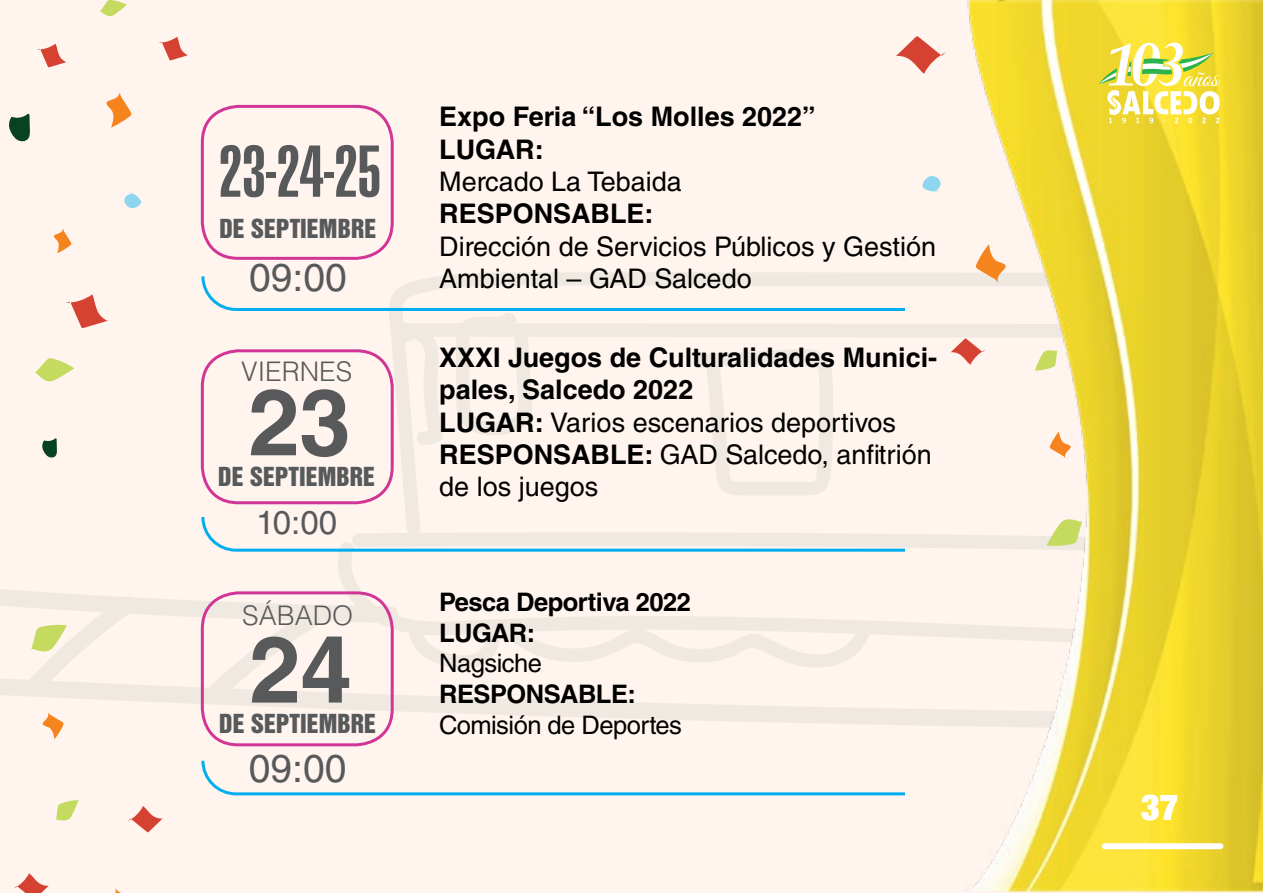
<style>
.page{position:relative;width:1263px;height:893px;background:#fff4ee}
.page>*{position:absolute;margin:0;border:0;box-sizing:border-box;transform-origin:0 0}
.t1{font:700 93px "Helvetica LT";color:#58595b}
.t2{font:72px "Helvetica LT Std Ultra Comp";color:#58595b}
.t3{font:39px "Helvetica LT Std";color:#58595b}
.t4{font:900 condensed 36px "Helvetica Neue LT Std";color:#fff}
.t5{font:33px "Helvetica LT Std";color:#58595b}
.t6{font:700 27px/32.4px "Helvetica LT Std";color:#000}
.t7{font:27px "Helvetica LT Std";color:#000}
.t8{font:300 27px "Helvetica LT Std";color:#58595b}
.t9{font:700 25.5px/30.6px "Helvetica LT Std";letter-spacing:-.02em;color:#000}
.t10{font:25.5px "Helvetica LT Std";letter-spacing:-.02em;color:#000}
.t11{font:24px "Helvetica Inserat LT Std";color:#58595b}
.s1{font-weight:400}
</style>
<div class="page">
<svg style="left:407px;top:617px;width:345px;height:52px"></svg>
<svg style="left:200px;top:695px;width:552px;height:38px"></svg>
<svg style="left:65px;top:294px;width:43px;height:34px"></svg>
<svg style="left:37px;top:44px;width:29px;height:23px"></svg>
<svg style="left:158px;top:37px;width:30px;height:23px"></svg>
<svg style="left:54px;top:228px;width:18px;height:25px"></svg>
<svg style="left:106px;top:92px;width:26px;height:36px"></svg>
<svg style="left:35px;top:358px;width:39px;height:24px"></svg>
<svg style="left:100px;top:0;width:27px;height:17px"></svg>
<svg style="left:9px;top:114px;width:21px;height:28px"></svg>
<svg style="left:42px;top:438px;width:15px;height:20px"></svg>
<svg style="left:124px;top:192px;width:17px;height:16px"></svg>
<svg style="left:14px;top:873px;width:35px;height:20px"></svg>
<svg style="left:128px;top:806px;width:35px;height:26px"></svg>
<svg style="left:42px;top:712px;width:22px;height:27px"></svg>
<svg style="left:115px;top:888px;width:6px;height:5px"></svg>
<svg style="left:0;top:579px;width:401px;height:125px"></svg>
<svg style="left:56px;top:800px;width:23px;height:21px"></svg>
<img style="left:752px;top:0;width:511px;height:893px">
<svg style="left:1098px;top:42px;width:122px;height:81px;background:#ece371"></svg>
<div style="left:1105px;top:843px;width:115px;height:6px;background:#fff"></div>
<div style="left:201px;top:105px;width:193px;height:155px;border:3px solid #d13697;border-radius:36px"></div>
<div style="left:201px;top:591px;width:193px;height:155px;border:3px solid #d13697;border-radius:36px"></div>
<svg style="left:201px;top:244px;width:1062px;height:254px"></svg>
<svg style="left:201px;top:517px;width:1062px;height:48px"></svg>
<svg style="left:201px;top:761px;width:704px;height:34px"></svg>
<p class="t6" style="left:439px;top:100px;width:378px">Expo Feria “Los Molles 2022”<br>LUGAR:</p>
<p class="t7" style="left:439px;top:166px;width:244px">Mercado La Tebaida</p>
<p class="t6" style="left:439px;top:197px;width:216px">RESPONSABLE:</p>
<p class="t7" style="left:439px;top:231px;width:498px">Dirección de Servicios Públicos y Gestión</p>
<h2 class="t2" style="left:219px;top:130px;width:164px">23-24-25</h2>
<p class="t11" style="left:220px;top:215px;width:158px">DE SEPTIEMBRE</p>
<h3 class="t3" style="left:249px;top:254px;width:99px">09:00</h3>
<p class="t7" style="left:439px;top:263px;width:314px">Ambiental – GAD Salcedo</p>
<p class="t8" style="left:241px;top:354px;width:112px">VIERNES</p>
<h1 class="t1" style="left:248px;top:366px;width:104px">23</h1>
<p class="t11" style="left:218px;top:462px;width:158px">DE SEPTIEMBRE</p>
<p class="t5" style="left:256px;top:504px;width:82px">10:00</p>
<p class="t8" style="left:242px;top:598px;width:113px">SÁBADO</p>
<h1 class="t1" style="left:249px;top:613px;width:104px">24</h1>
<p class="t11" style="left:219px;top:709px;width:158px">DE SEPTIEMBRE</p>
<h3 class="t3" style="left:249px;top:746px;width:99px">09:00</h3>
<p class="t6" style="left:439px;top:341px;width:499px">XXXI Juegos de Culturalidades Munici&shy;pales, Salcedo 2022<br>LUGAR: <span class="s1">Varios escenarios deportivos<br></span>RESPONSABLE: <span class="s1">GAD Salcedo, anfitrión de los juegos</span></p>
<p class="t9" style="left:439px;top:586px;width:253px">Pesca Deportiva 2022<br>LUGAR:</p>
<p class="t10" style="left:439px;top:648px;width:104px">Nagsiche</p>
<p class="t9" style="left:439px;top:678px;width:198px">RESPONSABLE:</p>
<p class="t10" style="left:439px;top:710px;width:244px">Comisión de Deportes</p>
<h3 class="t4" style="left:1141px;top:790px;width:39px">3737</h3>
</div>
